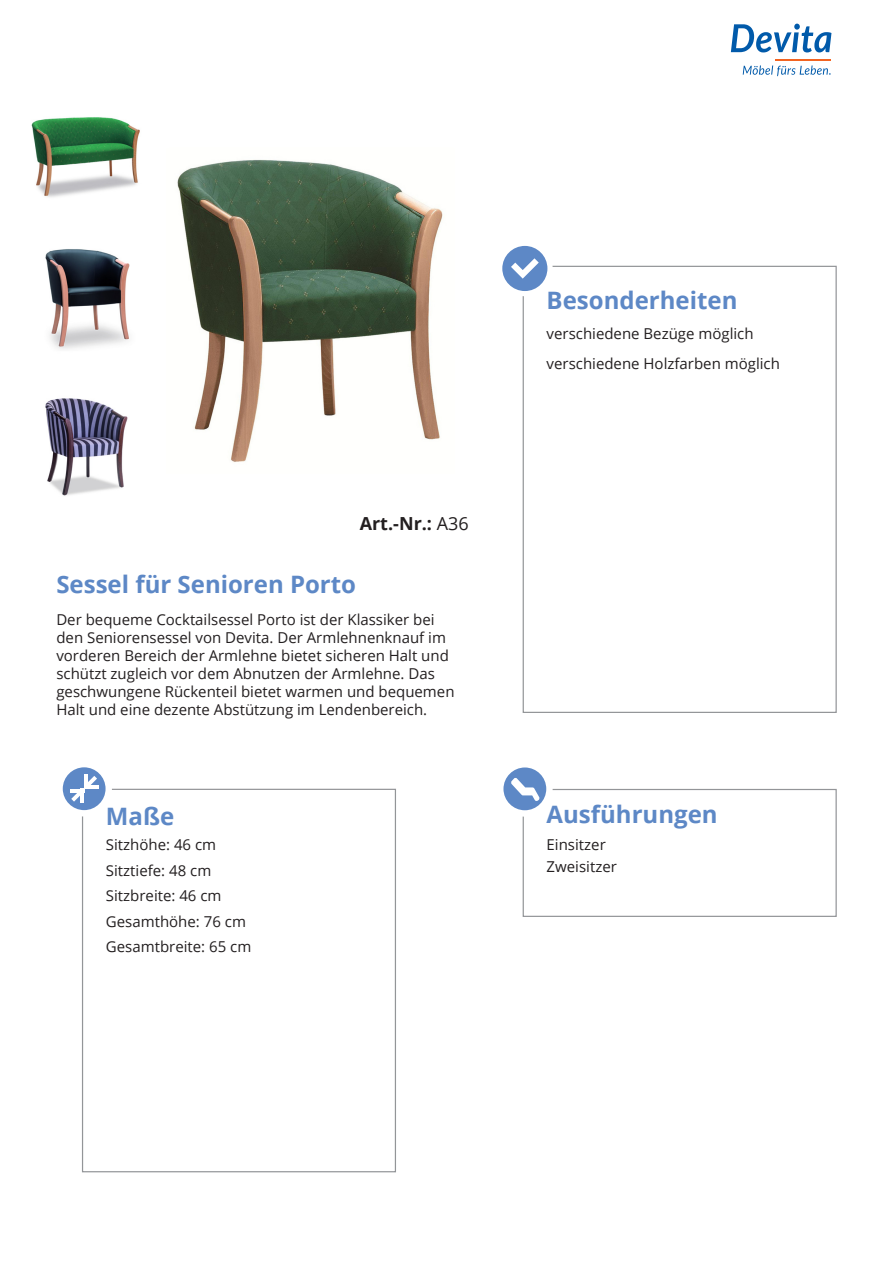
<style>
.page{position:relative;width:893px;height:1263px;background:#fff}
.page>*{position:absolute;margin:0;border:0;box-sizing:border-box;transform-origin:0 0}
.t1{font:700 24px "Open Sans";color:#5d88c6}
.t2{font:700 18px "Open Sans";color:#231f20}
.t3{font:15px/18px "Open Sans";color:#231f20}
.s1{font-weight:400}
</style>
<div class="page">
<div style="left:523px;top:266px;width:314px;height:447px;border:1px solid #939598"></div>
<div style="left:82px;top:789px;width:314px;height:383px;border:1px solid #939598"></div>
<div style="left:523px;top:789px;width:314px;height:128px;border:1px solid #939598"></div>
<svg style="left:500px;top:243px;width:50px;height:51px"></svg>
<div style="left:497px;top:241px;width:56px;height:55px;border:5px solid #fff;border-radius:50%"></div>
<svg style="left:511px;top:258px;width:28px;height:21px"></svg>
<svg style="left:60px;top:764px;width:49px;height:49px"></svg>
<div style="left:56px;top:761px;width:56px;height:55px;border:6px solid #fff;border-radius:50%"></div>
<hr style="left:84px;top:774px;width:4px;height:15px;background:#fff">
<hr style="left:84px;top:785px;width:14px;height:4px;background:#fff">
<hr style="left:80px;top:789px;width:4px;height:14px;background:#fff">
<hr style="left:70px;top:789px;width:14px;height:4px;background:#fff">
<svg style="left:71px;top:776px;width:26px;height:26px"></svg>
<img style="left:177px;top:160px;width:266px;height:302px">
<img style="left:31px;top:117px;width:109px;height:80px">
<img style="left:45px;top:398px;width:83px;height:98px">
<img style="left:45px;top:249px;width:85px;height:101px">
<svg style="left:743px;top:65px;width:88px;height:11px"></svg>
<svg style="left:731px;top:24px;width:100px;height:28px"></svg>
<hr style="left:776px;top:59px;width:55px;height:2px;background:#f36421">
<svg style="left:500px;top:764px;width:49px;height:49px"></svg>
<div style="left:497px;top:761px;width:56px;height:56px;border:6px solid #fff;border-radius:50%"></div>
<svg style="left:511px;top:778px;width:29px;height:23px"></svg>
<p class="t2" style="left:360px;top:511px;width:111px">Art.-Nr.: <span class="s1">A36</span></p>
<p class="t1" style="left:56px;top:567px;width:301px">Sessel für Senioren Porto</p>
<p class="t3" style="left:56px;top:610px;width:400px">Der bequeme Cocktailsessel Porto ist der Klassiker bei den Seniorensessel von Devita. Der Armlehnenknauf im vorderen Bereich der Armlehne bietet sicheren Halt und schützt zugleich vor dem Abnutzen der Armlehne. Das geschwungene Rückenteil bietet warmen und bequemen Halt und eine dezente Abstützung im Lendenbereich.</p>
<p class="t1" style="left:106px;top:799px;width:70px">Maße</p>
<p class="t3" style="left:106px;top:836px;width:112px">Sitzhöhe: 46 cm</p>
<p class="t3" style="left:106px;top:861px;width:107px">Sitztiefe: 48 cm</p>
<p class="t3" style="left:106px;top:887px;width:117px">Sitzbreite: 46 cm</p>
<p class="t3" style="left:106px;top:912px;width:142px">Gesamthöhe: 76 cm</p>
<p class="t3" style="left:106px;top:938px;width:147px">Gesamtbreite: 65 cm</p>
<p class="t1" style="left:547px;top:283px;width:192px">Besonderheiten</p>
<p class="t3" style="left:547px;top:324px;width:208px">verschiedene Bezüge möglich</p>
<p class="t3" style="left:547px;top:354px;width:235px">verschiedene Holzfarben möglich</p>
<p class="t1" style="left:547px;top:797px;width:173px">Ausführungen</p>
<p class="t3" style="left:547px;top:835px;width:61px">Einsitzer</p>
<p class="t3" style="left:547px;top:857px;width:72px">Zweisitzer</p>
</div>
